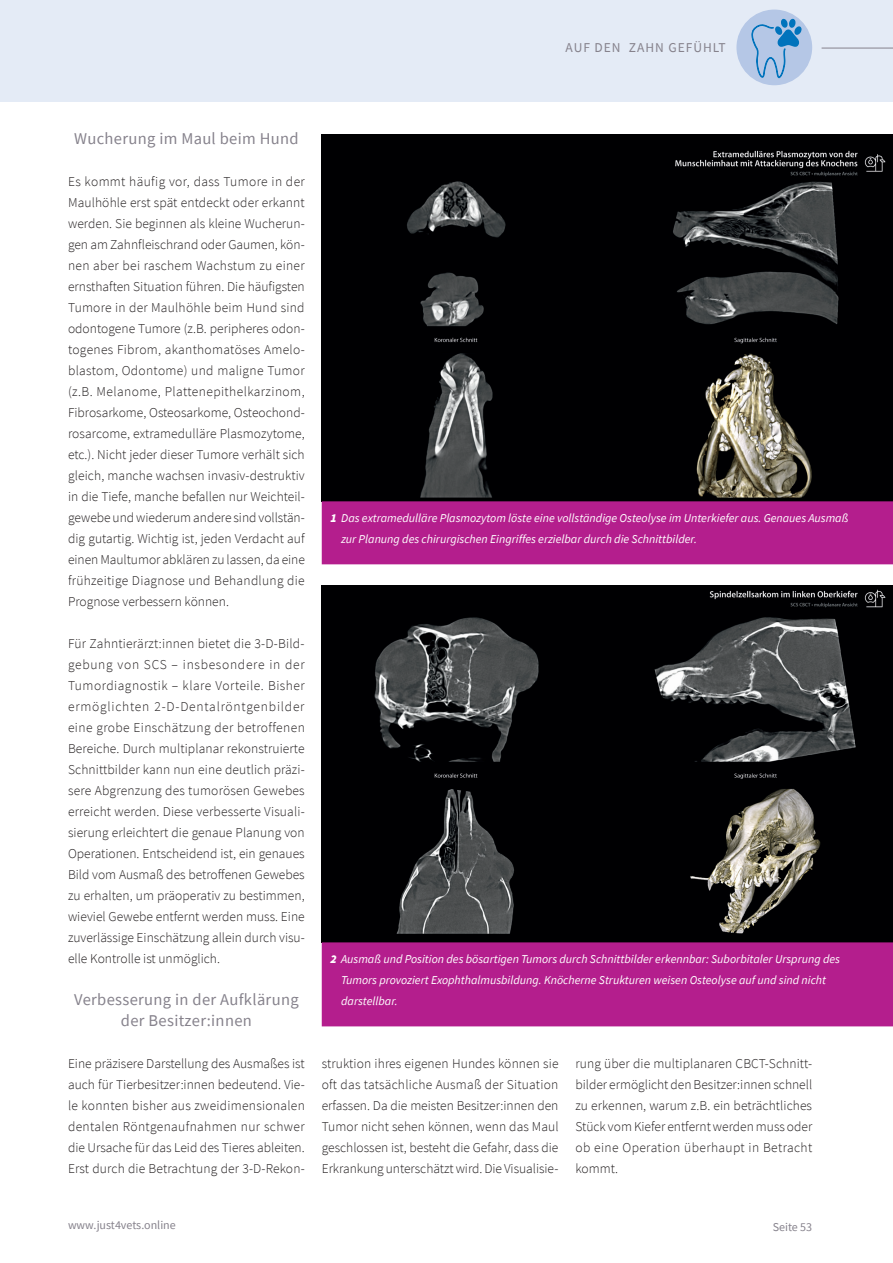
<style>
.page{position:relative;width:893px;height:1263px;background:#fff}
.page>*{position:absolute;margin:0;border:0;box-sizing:border-box;transform-origin:0 0}
.Zwischen_Heads_Copy{font:16.5px/21px "Source Sans Pro";letter-spacing:.02em;color:#86828c;text-align:center}
.Copy__NEU{font:300 13.5px/21px "Source Sans Pro";color:#231f20;text-align:justify}
.t1{font:13.5px "Source Sans Pro";letter-spacing:.07em;color:#86828c}
.Bildunterschriften_N{font:italic 12px/21px "Source Sans Pro";color:#fff}
.t2{font:12px "Source Sans Pro";color:#86828c}
.s1{font-weight:900}
</style>
<div class="page">
<div style="left:0;top:0;width:893px;height:102px;background:#e4ebf6"></div>
<div style="left:736px;top:10px;width:76px;height:75px;background:#b5c7e6;border-radius:50%"></div>
<svg style="left:751px;top:19px;width:50px;height:59px"></svg>
<hr style="left:822px;top:48px;width:71px;height:1px;background:#86828c">
<img style="left:322px;top:135px;width:571px;height:366px">
<div style="left:322px;top:501px;width:571px;height:63px;background:#b41e8d"></div>
<img style="left:322px;top:585px;width:571px;height:357px">
<div style="left:322px;top:942px;width:571px;height:84px;background:#b41e8d"></div>
<p class="t1" style="left:566px;top:39px;width:162px">AUF DEN ZAHN GEFÜHLT</p>
<p class="Zwischen_Heads_Copy" style="left:74px;top:128px;width:226px">Wucherung im Maul beim Hund</p>
<p class="Copy__NEU" style="left:68px;top:171px;width:238px">Es kommt häufig vor, dass Tumore in der Maulhöhle erst spät entdeckt oder erkannt werden. Sie beginnen als kleine Wucherun&shy;gen am Zahnfleischrand oder Gaumen, kön&shy;nen aber bei raschem Wachstum zu einer ernsthaften Situation führen. Die häufigsten Tumore in der Maulhöhle beim Hund sind odontogene Tumore (z.B. peripheres odon&shy;togenes Fibrom, akanthomatöses Amelo&shy;blastom, Odontome) und maligne Tumor (z.B. Melanome, Plattenepithelkarzinom, Fibrosarkome, Osteosarkome, Osteochond&shy;rosarcome, extramedulläre Plasmozytome, etc.). Nicht jeder dieser Tumore verhält sich gleich, manche wachsen invasiv-destruktiv in die Tiefe, manche befallen nur Weichteil&shy;gewebe und wiederum andere sind vollstän&shy;dig gutartig. Wichtig ist, jeden Verdacht auf einen Maultumor abklären zu lassen, da eine frühzeitige Diagnose und Behandlung die Prognose verbessern können.</p>
<p class="Copy__NEU" style="left:68px;top:633px;width:238px">Für Zahntierärzt:innen bietet die 3-D-Bild&shy;gebung von SCS – insbesondere in der Tumordiagnostik – klare Vorteile. Bisher ermöglichten 2-D-Dentalröntgenbilder eine grobe Einschätzung der betroffenen Bereiche. Durch multiplanar rekonstruierte Schnittbilder kann nun eine deutlich präzi&shy;sere Abgrenzung des tumorösen Gewebes erreicht werden. Diese verbesserte Visuali&shy;sierung erleichtert die genaue Planung von Operationen. Entscheidend ist, ein genaues Bild vom Ausmaß des betroffenen Gewebes zu erhalten, um präoperativ zu bestimmen, wieviel Gewebe entfernt werden muss. Eine zuverlässige Einschätzung allein durch visu&shy;elle Kontrolle ist unmöglich.</p>
<p class="Zwischen_Heads_Copy" style="left:74px;top:989px;width:226px">Verbesserung in der Aufklärung der Besitzer:innen</p>
<p class="Copy__NEU" style="left:68px;top:1053px;width:238px">Eine präzisere Darstellung des Ausmaßes ist auch für Tierbesitzer:innen bedeutend. Vie&shy;le konnten bisher aus zweidimensionalen dentalen Röntgenaufnahmen nur schwer die Ursache für das Leid des Tieres ableiten.<br>Erst durch die Betrachtung der 3-D-Rekon-</p>
<p class="Copy__NEU" style="left:322px;top:1053px;width:238px">struktion ihres eigenen Hundes können sie oft das tatsächliche Ausmaß der Situation erfassen. Da die meisten Besitzer:innen den Tumor nicht sehen können, wenn das Maul geschlossen ist, besteht die Gefahr, dass die Erkrankung unterschätzt wird. Die Visualisie-</p>
<p class="Copy__NEU" style="left:575px;top:1053px;width:238px">rung über die multiplanaren CBCT-Schnitt&shy;bilder ermöglicht den Besitzer:innen schnell zu erkennen, warum z.B. ein beträchtliches Stück vom Kiefer entfernt werden muss oder ob eine Operation überhaupt in Betracht kommt.</p>
<p class="Bildunterschriften_N" style="left:341px;top:508px;width:509px;text-indent:-11px"><span class="s1">1</span> Das extramedulläre Plasmozytom löste eine vollständige Osteolyse im Unterkiefer aus. Genaues Ausmaß zur Planung des chirurgischen Eingriffes erzielbar durch die Schnittbilder.</p>
<p class="Bildunterschriften_N" style="left:341px;top:949px;width:500px;text-indent:-11px"><span class="s1">2</span> Ausmaß und Position des bösartigen Tumors durch Schnittbilder erkennbar: Suborbitaler Ursprung des<br>Tumors provoziert Exophthalmusbildung. Knöcherne Strukturen weisen Osteolyse auf und sind nicht darstellbar.</p>
<p class="t2" style="left:68px;top:1218px;width:109px">www.just4vets.online</p>
<p class="t2" style="left:773px;top:1219px;width:41px">Seite 53</p>
</div>
